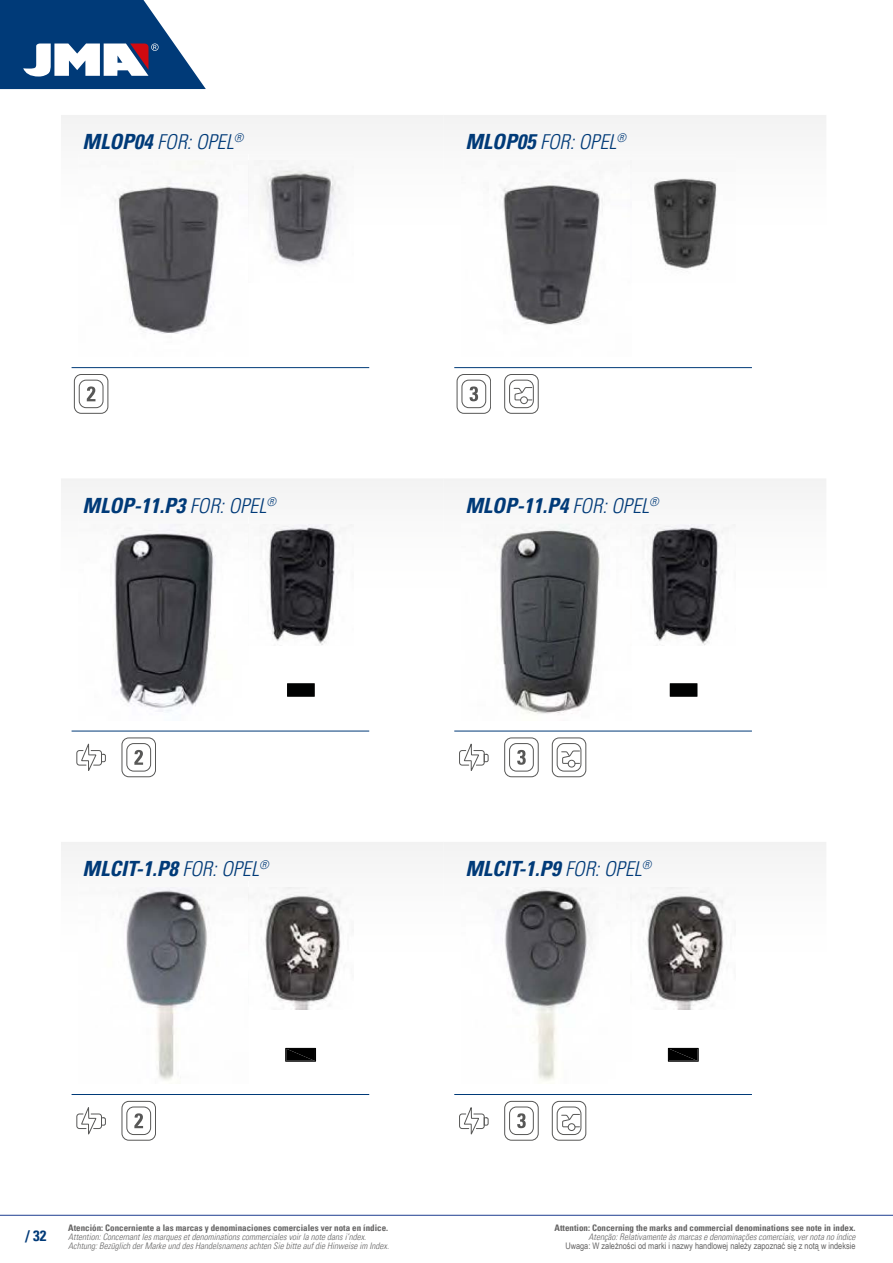
<style>
.page{position:relative;width:893px;height:1263px;background:#fff}
.page>*{position:absolute;margin:0;border:0;box-sizing:border-box;transform-origin:0 0}
.t1{font:italic 700 condensed 21px "Univers LT Std";color:#003a78}
.t2{font:italic 300 condensed 20.55px "Univers LT Std";color:#003a78}
.t3{font:700 condensed 15px "Univers LT Std";color:#003a78}
.t4{font:italic 300 condensed 9px/9px "Univers LT Std";color:#646363}
.t5{font:700 condensed 9px "Univers LT Std";color:#646363}
.t6{font:9px "Arial Narrow";color:#646363}
.s1{font-weight:700;font-size:21px}
.s2{font-weight:300;font-size:20.55px}
</style>
<div class="page">
<hr style="left:0;top:1215px;width:893px;height:1px;background:#1d3d90">
<svg style="left:0;top:0;width:206px;height:89px"></svg>
<img style="left:249px;top:161px;width:104px;height:121px">
<img style="left:78px;top:154px;width:170px;height:180px">
<img style="left:78px;top:160px;width:170px;height:141px">
<hr style="left:72px;top:367px;width:297px;height:1px;background:#003a78">
<div style="left:74px;top:374px;width:34px;height:40px;border:1px solid #575756;border-radius:7px"></div>
<div style="left:79px;top:380px;width:24px;height:28px;border:1px solid #575756;border-radius:7px"></div>
<svg style="left:87px;top:386px;width:8px;height:15px"></svg>
<img style="left:632px;top:161px;width:104px;height:113px">
<img style="left:461px;top:154px;width:170px;height:171px">
<img style="left:461px;top:160px;width:170px;height:141px">
<hr style="left:454px;top:367px;width:298px;height:1px;background:#003a78">
<div style="left:457px;top:374px;width:34px;height:40px;border:1px solid #575756;border-radius:7px"></div>
<div style="left:462px;top:380px;width:24px;height:28px;border:1px solid #575756;border-radius:7px"></div>
<svg style="left:470px;top:386px;width:8px;height:15px"></svg>
<div style="left:504px;top:374px;width:35px;height:40px;border:1px solid #575756;border-radius:7px"></div>
<div style="left:509px;top:380px;width:25px;height:28px;border:1px solid #575756;border-radius:7px"></div>
<div style="left:520px;top:396px;width:8px;height:8px;border:1px solid #575756;border-radius:50%"></div>
<svg style="left:513px;top:387px;width:20px;height:14px"></svg>
<img style="left:249px;top:524px;width:104px;height:122px">
<img style="left:78px;top:518px;width:170px;height:195px">
<img style="left:78px;top:524px;width:170px;height:140px">
<svg style="left:287px;top:683px;width:28px;height:14px"></svg>
<hr style="left:72px;top:731px;width:297px;height:1px;background:#003a78">
<svg style="left:76px;top:743px;width:30px;height:28px"></svg>
<div style="left:122px;top:737px;width:34px;height:40px;border:1px solid #575756;border-radius:7px"></div>
<div style="left:126px;top:743px;width:25px;height:28px;border:1px solid #575756;border-radius:7px"></div>
<svg style="left:134px;top:750px;width:9px;height:15px"></svg>
<img style="left:632px;top:524px;width:104px;height:122px">
<img style="left:461px;top:518px;width:170px;height:196px">
<img style="left:461px;top:524px;width:170px;height:140px">
<svg style="left:669px;top:683px;width:29px;height:14px"></svg>
<hr style="left:454px;top:731px;width:298px;height:1px;background:#003a78">
<svg style="left:459px;top:743px;width:30px;height:28px"></svg>
<div style="left:504px;top:737px;width:35px;height:40px;border:1px solid #575756;border-radius:7px"></div>
<div style="left:509px;top:743px;width:25px;height:28px;border:1px solid #575756;border-radius:7px"></div>
<svg style="left:517px;top:750px;width:9px;height:15px"></svg>
<div style="left:552px;top:737px;width:34px;height:40px;border:1px solid #575756;border-radius:7px"></div>
<div style="left:557px;top:743px;width:24px;height:28px;border:1px solid #575756;border-radius:7px"></div>
<div style="left:568px;top:760px;width:7px;height:7px;border:1px solid #575756;border-radius:50%"></div>
<svg style="left:561px;top:750px;width:19px;height:14px"></svg>
<img style="left:249px;top:888px;width:104px;height:121px">
<img style="left:78px;top:881px;width:170px;height:200px">
<img style="left:78px;top:887px;width:170px;height:141px">
<svg style="left:285px;top:1047px;width:32px;height:15px"></svg>
<hr style="left:72px;top:1094px;width:297px;height:1px;background:#003a78">
<svg style="left:76px;top:1107px;width:30px;height:28px"></svg>
<div style="left:122px;top:1101px;width:34px;height:39px;border:1px solid #575756;border-radius:7px"></div>
<div style="left:126px;top:1106px;width:25px;height:29px;border:1px solid #575756;border-radius:7px"></div>
<svg style="left:134px;top:1113px;width:9px;height:15px"></svg>
<img style="left:632px;top:888px;width:104px;height:121px">
<img style="left:461px;top:881px;width:170px;height:200px">
<img style="left:461px;top:887px;width:170px;height:141px">
<svg style="left:667px;top:1047px;width:32px;height:15px"></svg>
<hr style="left:454px;top:1094px;width:298px;height:1px;background:#003a78">
<svg style="left:459px;top:1107px;width:30px;height:28px"></svg>
<div style="left:504px;top:1101px;width:35px;height:39px;border:1px solid #575756;border-radius:7px"></div>
<div style="left:509px;top:1106px;width:25px;height:29px;border:1px solid #575756;border-radius:7px"></div>
<svg style="left:517px;top:1113px;width:9px;height:15px"></svg>
<div style="left:552px;top:1101px;width:34px;height:39px;border:1px solid #575756;border-radius:7px"></div>
<div style="left:557px;top:1106px;width:24px;height:29px;border:1px solid #575756;border-radius:7px"></div>
<div style="left:568px;top:1123px;width:7px;height:8px;border:1px solid #575756;border-radius:50%"></div>
<svg style="left:561px;top:1114px;width:19px;height:13px"></svg>
<h2 class="t2" style="left:83px;top:130px;width:162px"><span class="s1">MLOP04</span> FOR: OPEL<sup>®</sup></h2>
<h2 class="t2" style="left:465px;top:130px;width:162px"><span class="s1">MLOP05</span> FOR: OPEL<sup>®</sup></h2>
<h1 class="t1" style="left:83px;top:492px;width:195px">MLOP-11.P3 <span class="s2">FOR: OPEL</span><sup>®</sup></h1>
<h1 class="t1" style="left:465px;top:492px;width:195px">MLOP-11.P4 <span class="s2">FOR: OPEL</span><sup>®</sup></h1>
<h1 class="t1" style="left:83px;top:856px;width:187px">MLCIT-1.P8 <span class="s2">FOR: OPEL</span><sup>®</sup></h1>
<h1 class="t1" style="left:465px;top:856px;width:187px">MLCIT-1.P9 <span class="s2">FOR: OPEL</span><sup>®</sup></h1>
<h3 class="t3" style="left:26px;top:1227px;width:22px">/ 32</h3>
<p class="t5" style="left:68px;top:1222px;width:321px">Atención: Concerniente a las marcas y denominaciones comerciales ver nota en índice.</p>
<p class="t4" style="left:68px;top:1232px;width:322px">Attention: Concernant les marques et denominations commerciales voir la note dans i’ndex.<br>Achtung: Bezüglich der Marke und des Handelsnamens achten Sie bitte auf die Hinweise im Index.</p>
<p class="t5" style="left:554px;top:1222px;width:302px">Attention: Concerning the marks and commercial denominations see note in index.</p>
<p class="t4" style="left:589px;top:1232px;width:268px">Atenção: Relativamente às marcas e denominações comerciais, ver nota no índice</p>
<p class="t6" style="left:565px;top:1239px;width:291px">Uwaga: W zależności od marki i nazwy handlowej należy zapoznać się z notą w indeksie</p>
</div>
